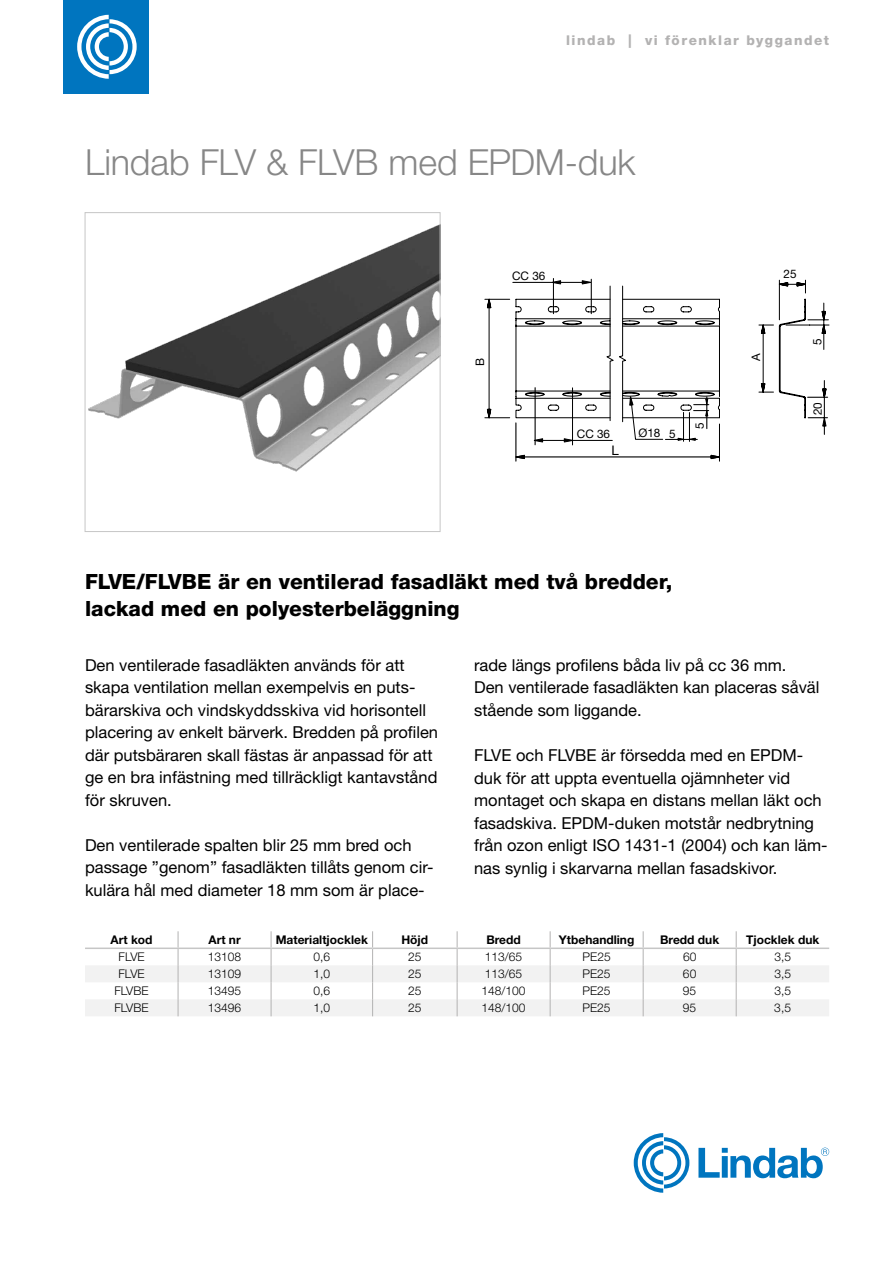
<style>
.page{position:relative;width:893px;height:1263px;background:#fff}
.page>*{position:absolute;margin:0;border:0;box-sizing:border-box;transform-origin:0 0}
.t1{font:300 36px "Helvetica Neue LT Pro";letter-spacing:-.005em;color:#878787}
.t2{font:800 21px/27px "Helvetica Neue LT Pro";color:#000}
.t3{font:16.5px/22.5px "Helvetica Neue LT Pro";color:#000}
.t4{font:800 13.5px "Helvetica Neue LT Pro";letter-spacing:.115em;color:#b3b2b2}
.t5{font:13.2px "Helvetica Neue LT Pro";color:#000}
.t6{font:300 12px "Helvetica Neue LT Pro";color:#000}
.t7{font:700 12px "Helvetica Neue LT Pro";color:#000}
.t8{font:11.7px "Helvetica Neue LT Pro";color:#000}
</style>
<div class="page">
<svg style="left:698px;top:1147px;width:131px;height:31px"></svg>
<svg style="left:634px;top:1133px;width:55px;height:60px"></svg>
<div style="left:64px;top:0;width:85px;height:94px;background:#0075bf"></div>
<svg style="left:77px;top:15px;width:60px;height:64px"></svg>
<hr style="left:553px;top:278px;width:1px;height:36px;background:#000">
<hr style="left:591px;top:279px;width:1px;height:35px;background:#000">
<svg style="left:484px;top:280px;width:345px;height:181px"></svg>
<img style="left:88px;top:225px;width:350px;height:247px">
<div style="left:85px;top:212px;width:355px;height:320px;border:1px solid #c6c6c6"></div>
<svg style="left:85px;top:931px;width:744px;height:85px"></svg>
<hr style="left:736px;top:947px;width:93px;height:2px;background:#c6c6c6">
<p class="t4" style="left:566px;top:32px;width:265px">lindab | vi förenklar byggandet</p>
<h1 class="t1" style="left:85px;top:140px;width:552px">Lindab FLV &amp; FLVB med EPDM-duk</h1>
<p class="t8" style="left:512px;top:269px;width:35px">CC 36</p>
<p class="t8" style="left:473px;top:366px;width:10px;rotate:-90deg">B</p>
<p class="t8" style="left:577px;top:427px;width:35px">CC 36</p>
<p class="t8" style="left:638px;top:426px;width:39px">Ø18 5</p>
<p class="t5" style="left:611px;top:442px;width:9px">L</p>
<p class="t8" style="left:692px;top:429px;width:8px;rotate:-90deg">5</p>
<p class="t2" style="left:85px;top:568px;width:589px">FLVE/FLVBE är en ventilerad fasadläkt med två bredder, lackad med en polyesterbeläggning</p>
<p class="t8" style="left:784px;top:267px;width:15px">25</p>
<p class="t8" style="left:749px;top:361px;width:9px;rotate:-90deg">A</p>
<p class="t8" style="left:810px;top:345px;width:8px;rotate:-90deg">5</p>
<p class="t8" style="left:810px;top:415px;width:15px;rotate:-90deg">20</p>
<p class="t3" style="left:85px;top:653px;width:354px">Den ventilerade fasadläkten används för att skapa ventilation mellan exempelvis en puts&shy;bärarskiva och vindskyddsskiva vid horisontell placering av enkelt bärverk. Bredden på profilen där putsbäraren skall fästas är anpassad för att ge en bra infästning med tillräckligt kantavstånd för skruven.</p>
<p class="t3" style="left:85px;top:833px;width:350px">Den ventilerade spalten blir 25 mm bred och passage ”genom” fasadläkten tillåts genom cir&shy;kulära hål med diameter 18 mm som är place-</p>
<p class="t3" style="left:474px;top:653px;width:347px">rade längs profilens båda liv på cc 36 mm.<br>Den ventilerade fasadläkten kan placeras såväl stående som liggande.</p>
<p class="t3" style="left:474px;top:743px;width:355px">FLVE och FLVBE är försedda med en EPDM&shy;duk för att uppta eventuella ojämnheter vid montaget och skapa en distans mellan läkt och fasadskiva. EPDM-duken motstår nedbrytning från ozon enligt ISO 1431-1 (2004) och kan läm&shy;nas synlig i skarvarna mellan fasadskivor.</p>
<p class="t7" style="left:111px;top:932px;width:43px">Art kod</p>
<p class="t7" style="left:208px;top:932px;width:34px">Art nr</p>
<p class="t7" style="left:276px;top:932px;width:94px">Materialtjocklek</p>
<p class="t7" style="left:401px;top:932px;width:28px">Höjd</p>
<p class="t7" style="left:486px;top:932px;width:36px">Bredd</p>
<p class="t7" style="left:559px;top:932px;width:77px">Ytbehandling</p>
<p class="t7" style="left:660px;top:932px;width:61px">Bredd duk</p>
<p class="t7" style="left:746px;top:932px;width:75px">Tjocklek duk</p>
<p class="t6" style="left:119px;top:949px;width:28px">FLVE</p>
<p class="t6" style="left:208px;top:949px;width:35px">13108</p>
<p class="t6" style="left:313px;top:949px;width:18px">0,6</p>
<p class="t6" style="left:408px;top:949px;width:15px">25</p>
<p class="t6" style="left:485px;top:949px;width:39px">113/65</p>
<p class="t6" style="left:583px;top:949px;width:30px">PE25</p>
<p class="t6" style="left:683px;top:949px;width:15px">60</p>
<p class="t6" style="left:774px;top:949px;width:18px">3,5</p>
<p class="t6" style="left:119px;top:966px;width:28px">FLVE</p>
<p class="t6" style="left:208px;top:966px;width:35px">13109</p>
<p class="t6" style="left:313px;top:966px;width:18px">1,0</p>
<p class="t6" style="left:408px;top:966px;width:15px">25</p>
<p class="t6" style="left:485px;top:966px;width:39px">113/65</p>
<p class="t6" style="left:583px;top:966px;width:30px">PE25</p>
<p class="t6" style="left:683px;top:966px;width:15px">60</p>
<p class="t6" style="left:774px;top:966px;width:18px">3,5</p>
<p class="t6" style="left:115px;top:983px;width:36px">FLVBE</p>
<p class="t6" style="left:208px;top:983px;width:35px">13495</p>
<p class="t6" style="left:313px;top:983px;width:18px">0,6</p>
<p class="t6" style="left:408px;top:983px;width:15px">25</p>
<p class="t6" style="left:482px;top:983px;width:46px">148/100</p>
<p class="t6" style="left:583px;top:983px;width:30px">PE25</p>
<p class="t6" style="left:683px;top:983px;width:15px">95</p>
<p class="t6" style="left:774px;top:983px;width:18px">3,5</p>
<p class="t6" style="left:115px;top:1000px;width:36px">FLVBE</p>
<p class="t6" style="left:208px;top:1000px;width:35px">13496</p>
<p class="t6" style="left:313px;top:1000px;width:18px">1,0</p>
<p class="t6" style="left:408px;top:1000px;width:15px">25</p>
<p class="t6" style="left:482px;top:1000px;width:46px">148/100</p>
<p class="t6" style="left:583px;top:1000px;width:30px">PE25</p>
<p class="t6" style="left:683px;top:1000px;width:15px">95</p>
<p class="t6" style="left:774px;top:1000px;width:18px">3,5</p>
</div>
